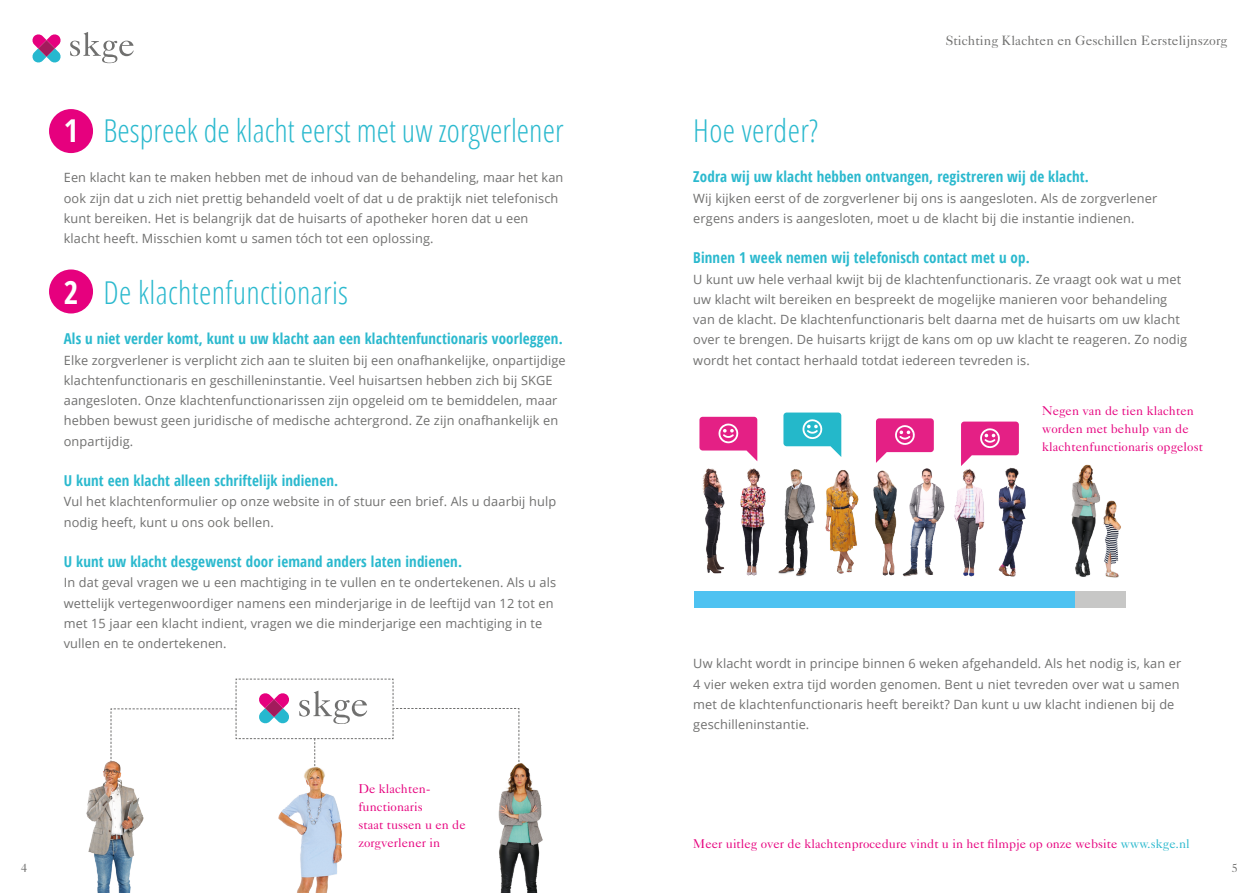
<style>
.page{position:relative;width:1259px;height:893px;background:#fff}
.page>*{position:absolute;margin:0;border:0;box-sizing:border-box;transform-origin:0 0}
.t1{font:300 condensed 31.5px "Open Sans";color:#2bb9ce}
.t2{font:700 condensed 15px "Open Sans";letter-spacing:.01em;color:#2bb9ce}
.t3{font:13.5px "Caslon Five Forty";letter-spacing:.005em;color:#70706f}
.basistekst{font:12.75px/20.2px "Open Sans";letter-spacing:.01em;color:#70706f}
.t4{font:12.75px "Caslon Five Forty";letter-spacing:.005em;color:#e6007e}
.t5{font:12px "Caslon Five Forty";color:#70706f}
.s1{font-weight:700;color:#fff}
.s2{color:#2bb9ce}
</style>
<div class="page">
<div style="left:49px;top:269px;width:44px;height:44px;background:#e6007e;border-radius:50%"></div>
<div style="left:49px;top:109px;width:44px;height:44px;background:#e6007e;border-radius:50%"></div>
<svg style="left:70px;top:32px;width:64px;height:31px"></svg>
<svg style="left:32px;top:34px;width:29px;height:29px"></svg>
<svg style="left:110px;top:678px;width:409px;height:81px"></svg>
<img style="left:86px;top:752px;width:87px;height:141px">
<img style="left:278px;top:760px;width:64px;height:133px">
<img style="left:456px;top:755px;width:87px;height:138px">
<img style="left:694px;top:455px;width:76px;height:137px">
<img style="left:821px;top:455px;width:213px;height:137px">
<img style="left:755px;top:464px;width:77px;height:115px">
<svg style="left:699px;top:417px;width:58px;height:44px"></svg>
<svg style="left:783px;top:413px;width:58px;height:44px"></svg>
<svg style="left:961px;top:422px;width:58px;height:44px"></svg>
<svg style="left:876px;top:418px;width:58px;height:45px"></svg>
<div style="left:694px;top:592px;width:432px;height:16px;background:#c7c7c6"></div>
<div style="left:694px;top:592px;width:381px;height:16px;background:#4ec2f1"></div>
<img style="left:1071px;top:464px;width:50px;height:114px">
<p class="t1" style="left:64px;top:109px;width:501px"><span class="s1">1</span> Bespreek de klacht eerst met uw zorgverlener</p>
<p class="basistekst" style="left:64px;top:167px;width:501px">Een klacht kan te maken hebben met de inhoud van de behandeling, maar het kan ook zijn dat u zich niet prettig behandeld voelt of dat u de praktijk niet telefonisch kunt bereiken. Het is belangrijk dat de huisarts of apotheker horen dat u een klacht heeft. Misschien komt u samen tóch tot een oplossing.</p>
<p class="t1" style="left:64px;top:271px;width:286px"><span class="s1">2</span> De klachtenfunctionaris</p>
<p class="t2" style="left:64px;top:328px;width:500px">Als u niet verder komt, kunt u uw klacht aan een klachtenfunctionaris voorleggen.</p>
<p class="basistekst" style="left:64px;top:349px;width:503px">Elke zorgverlener is verplicht zich aan te sluiten bij een onafhankelijke, onpartijdige klachtenfunctionaris en geschilleninstantie. Veel huisartsen hebben zich bij SKGE aangesloten. Onze klachtenfunctionarissen zijn opgeleid om te bemiddelen, maar hebben bewust geen juridische of medische achtergrond. Ze zijn onafhankelijk en onpartijdig.</p>
<p class="t2" style="left:64px;top:470px;width:276px">U kunt een klacht alleen schriftelijk indienen.</p>
<p class="basistekst" style="left:64px;top:491px;width:494px">Vul het klachtenformulier op onze website in of stuur een brief. Als u daarbij hulp nodig heeft, kunt u ons ook bellen.</p>
<p class="t2" style="left:64px;top:551px;width:400px">U kunt uw klacht desgewenst door iemand anders laten indienen.</p>
<p class="basistekst" style="left:64px;top:572px;width:494px">In dat geval vragen we u een machtiging in te vullen en te ondertekenen. Als u als wettelijk vertegenwoordiger namens een minderjarige in de leeftijd van 12 tot en met 15 jaar een klacht indient, vragen we die minderjarige een machtiging in te vullen en te ondertekenen.</p>
<p class="t4" style="left:358px;top:781px;width:73px">De klachten-</p>
<p class="t4" style="left:358px;top:799px;width:66px">functionaris</p>
<p class="t4" style="left:358px;top:817px;width:109px">staat tussen u en de</p>
<p class="t4" style="left:358px;top:835px;width:83px">zorgverlener in</p>
<p class="t3" style="left:946px;top:32px;width:283px">Stichting Klachten en Geschillen Eerstelijnszorg</p>
<p class="t1" style="left:693px;top:109px;width:126px">Hoe verder?</p>
<p class="t2" style="left:693px;top:166px;width:397px">Zodra wij uw klacht hebben ontvangen, registreren wij de klacht.</p>
<p class="basistekst" style="left:693px;top:187px;width:465px">Wij kijken eerst of de zorgverlener bij ons is aangesloten. Als de zorgverlener ergens anders is aangesloten, moet u de klacht bij die instantie indienen.</p>
<p class="t2" style="left:693px;top:247px;width:338px">Binnen 1 week nemen wij telefonisch contact met u op.</p>
<p class="basistekst" style="left:693px;top:268px;width:495px">U kunt uw hele verhaal kwijt bij de klachtenfunctionaris. Ze vraagt ook wat u met uw klacht wilt bereiken en bespreekt de mogelijke manieren voor behandeling van de klacht. De klachtenfunctionaris belt daarna met de huisarts om uw klacht over te brengen. De huisarts krijgt de kans om op uw klacht te reageren. Zo nodig wordt het contact herhaald totdat iedereen tevreden is.</p>
<p class="t4" style="left:1042px;top:403px;width:153px">Negen van de tien klachten</p>
<p class="t4" style="left:1042px;top:421px;width:148px">worden met behulp van de</p>
<p class="t4" style="left:1042px;top:439px;width:162px">klachtenfunctionaris opgelost</p>
<p class="basistekst" style="left:693px;top:653px;width:489px">Uw klacht wordt in principe binnen 6 weken afgehandeld. Als het nodig is, kan er 4 vier weken extra tijd worden genomen. Bent u niet tevreden over wat u samen met de klachtenfunctionaris heeft bereikt? Dan kunt u uw klacht indienen bij de geschilleninstantie.</p>
<p class="t4" style="left:693px;top:835px;width:498px">Meer uitleg over de klachtenprocedure vindt u in het filmpje op onze website <span class="s2">www.skge.nl</span></p>
<p class="t5" style="left:21px;top:860px;width:7px">4</p>
<p class="t5" style="left:1231px;top:860px;width:7px">5</p>
</div>
